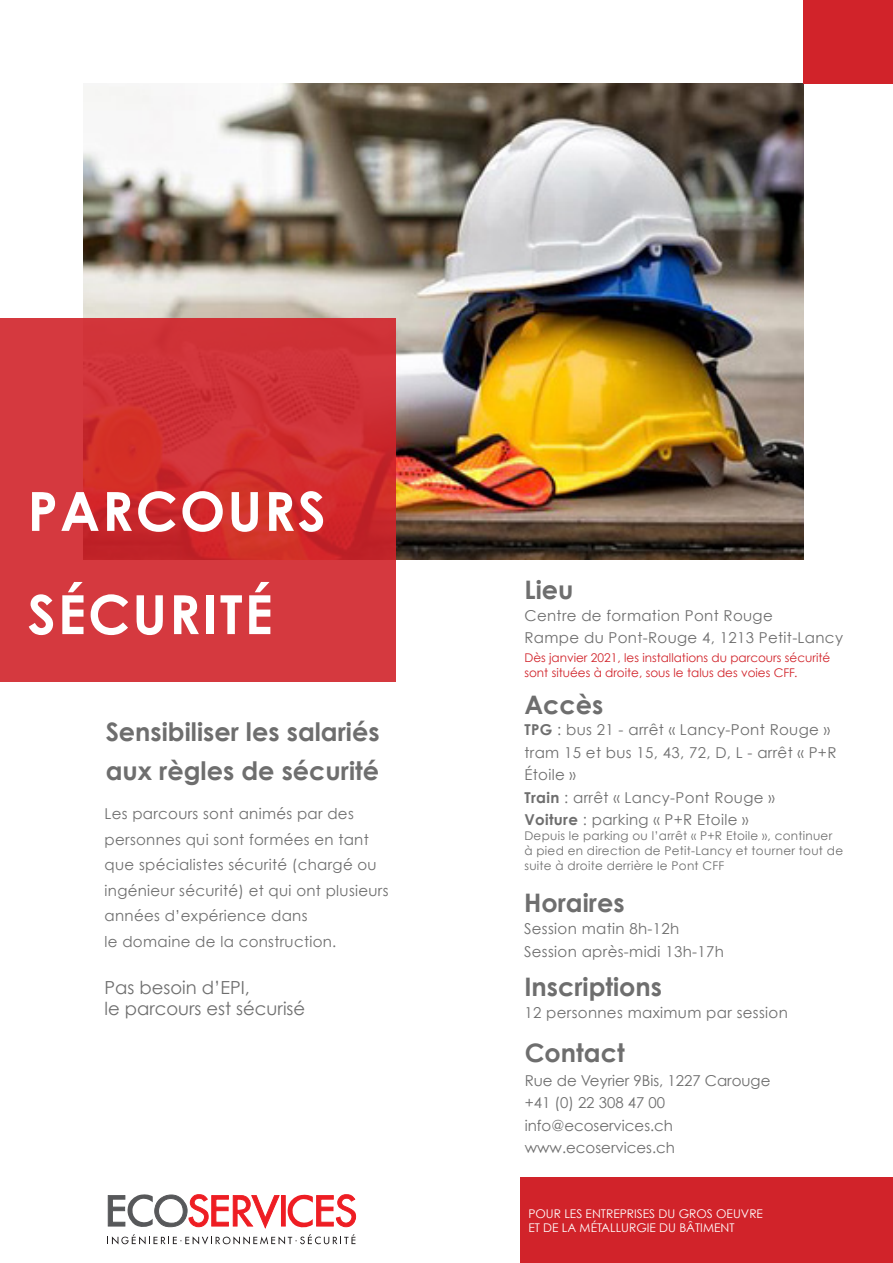
<style>
.page{position:relative;width:893px;height:1263px;background:#fff}
.page>*{position:absolute;margin:0;border:0;box-sizing:border-box;transform-origin:0 0}
.t1{font:700 54px "Century Gothic";letter-spacing:.04em;color:#fff}
.t2{font:700 25.5px/39.6px "Century Gothic";color:#6e6e6e}
.t3{font:18px "Century Gothic";color:#6e6e6e}
.t4{font:15px/25.5px "Century Gothic";letter-spacing:.02em;color:#6e6e6e}
.t5{font:15px "Century Gothic";color:#6e6e6e}
.t6{font:12px/15px "Century Gothic";letter-spacing:.02em;color:#6e6e6e}
.t7{font:12px/15px "Century Gothic";color:#d1232a}
.t8{font:12px "Century Gothic";color:#fff}
.s1{font-weight:700}
</style>
<div class="page">
<img style="left:84px;top:84px;width:720px;height:475px">
<div style="left:804px;top:0;width:89px;height:84px;background:#d1232a"></div>
<div style="left:521px;top:1177px;width:372px;height:86px;background:#d1232a"></div>
<svg style="left:0;top:318px;width:396px;height:363px;background:#d13337"></svg>
<svg style="left:107px;top:1194px;width:249px;height:50px"></svg>
<p class="t1" style="left:28px;top:477px;width:300px">PARCOURS</p>
<p class="t1" style="left:28px;top:580px;width:247px">SÉCURITÉ</p>
<p class="t2" style="left:106px;top:711px;width:275px">Sensibiliser les salariés aux règles de sécurité</p>
<p class="t4" style="left:105px;top:801px;width:285px">Les parcours sont animés par des personnes qui sont formées en tant que spécialistes sécurité (chargé ou ingénieur sécurité) et qui ont plusieurs années d’expérience dans<br>le domaine de la construction.</p>
<p class="t3" style="left:105px;top:976px;width:147px">Pas besoin d’EPI,</p>
<p class="t3" style="left:105px;top:998px;width:202px">le parcours est sécurisé</p>
<p class="t2" style="left:524px;top:569px;width:50px">Lieu</p>
<p class="t4" style="left:524px;top:604px;width:320px;line-height:22.5px">Centre de formation Pont Rouge<br>Rampe du Pont-Rouge 4, 1213 Petit-Lancy</p>
<p class="t7" style="left:524px;top:650px;width:307px">Dès janvier 2021, les installations du parcours sécurité sont situées à droite, sous le talus des voies CFF.</p>
<p class="t2" style="left:524px;top:684px;width:81px">Accès</p>
<p class="t4" style="left:524px;top:717px;width:307px"><span class="s1">TPG</span> : bus 21 - arrêt « Lancy-Pont Rouge »</p>
<p class="t4" style="left:524px;top:741px;width:314px;line-height:22.5px">tram 15 et bus 15, 43, 72, D, L - arrêt « P+R<br>Étoile »</p>
<p class="t4" style="left:524px;top:786px;width:252px;line-height:22.5px"><span class="s1">Train</span> : arrêt « Lancy-Pont Rouge »<br><span class="s1">Voiture</span> : parking « P+R Etoile »</p>
<p class="t6" style="left:524px;top:828px;width:320px">Depuis le parking ou l’arrêt « P+R Etoile », continuer à pied en direction de Petit-Lancy et tourner tout de suite à droite derrière le Pont CFF</p>
<p class="t2" style="left:524px;top:882px;width:102px">Horaires</p>
<p class="t4" style="left:524px;top:916px;width:157px">Session matin 8h-12h</p>
<p class="t4" style="left:524px;top:938px;width:201px">Session après-midi 13h-17h</p>
<p class="t2" style="left:524px;top:966px;width:139px">Inscriptions</p>
<p class="t4" style="left:524px;top:999px;width:265px">12 personnes maximum par session</p>
<p class="t2" style="left:525px;top:1032px;width:101px">Contact</p>
<p class="t5" style="left:525px;top:1071px;width:247px">Rue de Veyrier 9Bis, 1227 Carouge</p>
<p class="t5" style="left:525px;top:1093px;width:142px">+41 (0) 22 308 47 00</p>
<p class="t5" style="left:525px;top:1116px;width:150px">info@ecoservices.ch</p>
<p class="t5" style="left:525px;top:1138px;width:152px">www.ecoservices.ch</p>
<p class="t8" style="left:528px;top:1206px;width:236px">POUR LES ENTREPRISES DU GROS OEUVRE</p>
<p class="t8" style="left:528px;top:1220px;width:208px">ET DE LA MÉTALLURGIE DU BÂTIMENT</p>
</div>
